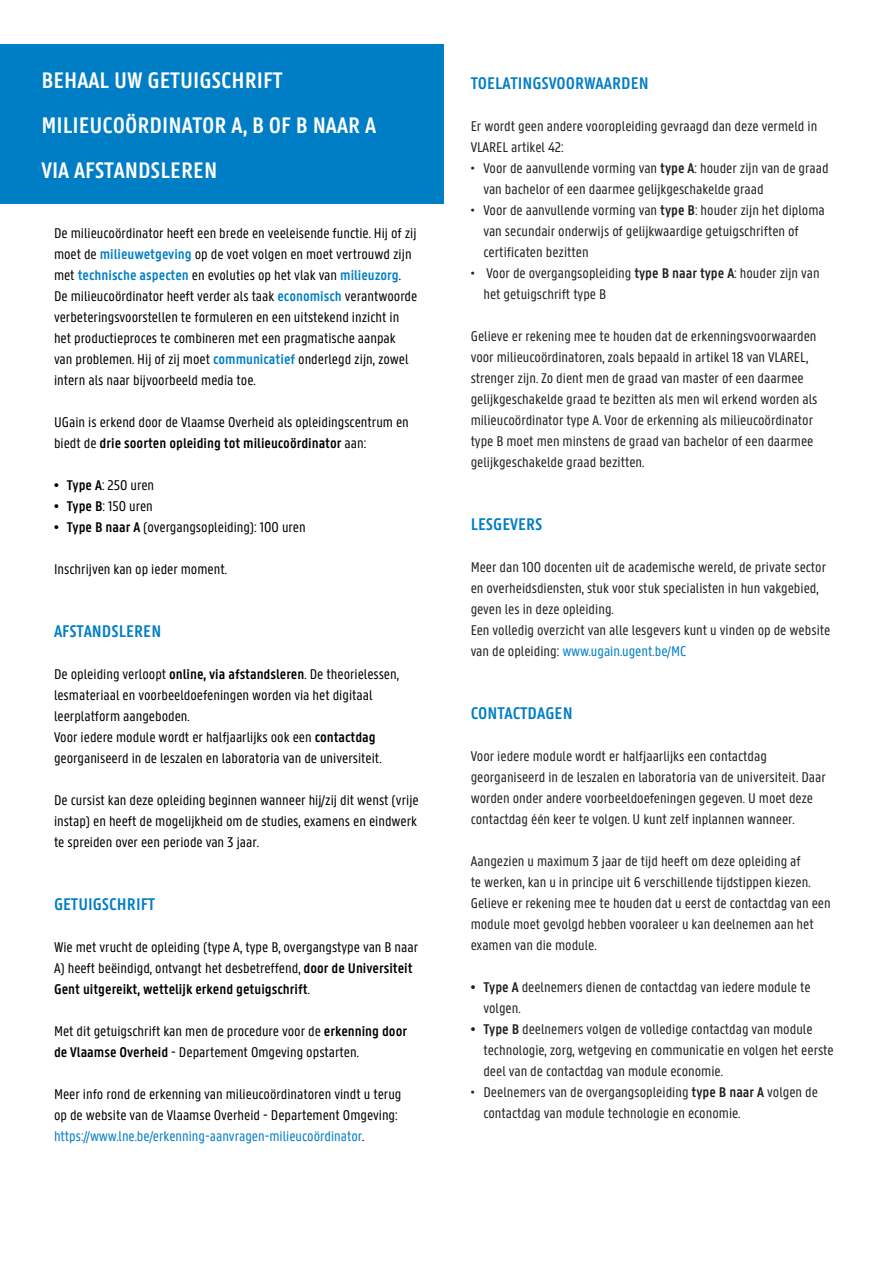
<style>
.page{position:relative;width:893px;height:1263px;background:#fff}
.page>*{position:absolute;margin:0;border:0;box-sizing:border-box;transform-origin:0 0}
.t1{font:600 24px/45px "U Gent Panno Text";color:#fff}
.t2{font:600 18px "U Gent Panno Text";color:#007ec5}
.t3{font:15px/21px "U Gent Panno Text";color:#231f20}
.t4{font:15px/21px "U Gent Panno Text";color:#000}
.s1{font-weight:600;color:#007ec5}
.s2{font-weight:600}
.s3{color:#007ec5}
</style>
<div class="page">
<div style="left:0;top:44px;width:443px;height:160px;background:#007ec5"></div>
<h1 class="t1" style="left:41px;top:58px;width:336px">Be haal uw getuigschrift milieucoördinator A, B of B naar A via afstandsleren</h1>
<p class="t4" style="left:54px;top:222px;width:365px">De milieucoördinator heeft een brede en veeleisende functie. H ij of zij moet de <span class="s1">milieuwetgeving</span> op de voet volgen en moet vertrouwd zijn met <span class="s1">technische aspecten</span> en evoluties op het vlak van <span class="s1">milieuzorg</span>.<br>De milieucoördinator heeft verder als taak <span class="s1">economisch</span> verantwoorde verbeteringsvoorstellen te formuleren en een uitstekend inzicht in het productieproces te combineren met een pragmatische aanpak van problemen. H ij of zij moet <span class="s1">communicatief</span> onderlegd zijn, zowel intern als naar bijvoorbeeld media toe.</p>
<p class="t4" style="left:54px;top:411px;width:356px">UGain is erkend door de Vlaamse Overheid als opleidingscentrum en biedt de <span class="s2">drie soorten opleiding tot milieucoördinator</span> aan:</p>
<p class="t4" style="left:54px;top:474px;width:102px"><span class="s2">• Type A</span>: 250 uren</p>
<p class="t4" style="left:54px;top:495px;width:100px"><span class="s2">• Type B</span>: 150 uren</p>
<p class="t4" style="left:54px;top:516px;width:253px"><span class="s2">• Type B naar A</span> (overgangsopleiding): 100 uren</p>
<p class="t4" style="left:54px;top:558px;width:175px">Inschrijven kan op ieder moment.</p>
<p class="t2" style="left:54px;top:620px;width:109px">Afstandsleren</p>
<p class="t4" style="left:54px;top:663px;width:347px">De opleiding verloopt <span class="s2">online, via afstandsleren</span>. De theorielessen, lesmateriaal en voorbeeldoefeningen worden via het digitaal leerplatform aangeboden.<br>Voor iedere module wordt er halfjaarlijks ook een <span class="s2">contactdag </span>georganiseerd in de leszalen en laboratoria van de universiteit.</p>
<p class="t4" style="left:54px;top:789px;width:366px;text-align:justify">De cursist kan deze opleiding beginnen wanneer hij/zij dit wenst (vrije instap) en heeft de mogelijkheid om de studies, examens en eindwerk te spreiden over een periode van 3 jaar.</p>
<p class="t2" style="left:54px;top:893px;width:103px">Getuigschrift</p>
<p class="t4" style="left:54px;top:936px;width:366px">Wie met vrucht de opleiding (type A, type B, overgangstype van B naar<br>A) heeft beëindigd, ontvangt het desbetreffend, <span class="s2">door de Universiteit<br>Gent uitgereikt, wettelijk erkend getuigschrift</span>.</p>
<p class="t4" style="left:54px;top:1020px;width:355px">Met dit getuigschrift kan men de procedure voor de <span class="s2">erkenning door de Vlaamse Overheid</span> - Departement Omgeving opstarten.</p>
<p class="t4" style="left:54px;top:1083px;width:349px">Meer info rond de erkenning van milieucoördinatoren vindt u terug op de website van de Vlaamse Overheid - Departement Omgeving: <span class="s3">https://www.lne.be/erkenning-aanvragen-milieucoördinator</span>.</p>
<p class="t2" style="left:471px;top:72px;width:180px">Toe latingsvoo rwaarde n</p>
<p class="t3" style="left:471px;top:115px;width:348px">Er wordt geen andere vooropleiding gevraagd dan deze vermeld in<br>VLAREL artikel 42:</p>
<p class="t3" style="left:483px;top:157px;width:347px;text-indent:-13px">• Voor de aanvullende vorming van <span class="s2">type A</span>: houder zijn van de graad van bachelor of een daarmee gelijkgeschakelde graad</p>
<p class="t3" style="left:483px;top:199px;width:343px;text-indent:-13px">• Voor de aanvullende vorming van <span class="s2">type B</span>: houder zijn het diploma van secundair onderwijs of gelijkwaardige getuigschriften of certificaten bezitten</p>
<p class="t3" style="left:483px;top:262px;width:338px;text-indent:-13px">• Voor de overgangsopleiding <span class="s2">type B naar type A</span>: houder zijn van het getuigschrift type B</p>
<p class="t3" style="left:471px;top:325px;width:348px">Gelieve er rekening mee te houden dat de erkenningsvoorwaarden voor milieucoördinatoren, zoals bepaald in artikel 18 van VLAREL, strenger zijn. Zo dient men de graad van master of een daarmee gelijkgeschakelde graad te bezitten als men wil erkend worden als milieucoördinator type A. Voor de erkenning als milieucoördinator type B moet men minstens de graad van bachelor of een daarmee gelijkgeschakelde graad bezitten.</p>
<p class="t2" style="left:471px;top:513px;width:32px">Lesgeve</p>
<p class="t2" style="left:526px;top:513px;width:18px">rs</p>
<p class="t3" style="left:471px;top:556px;width:361px">Meer dan 100 docenten uit de academische wereld, de private sector en overheidsdiensten, stuk voor stuk specialisten in hun vakgebied, geven les in deze opleiding.<br>Een volledig overzicht van alle lesgevers kunt u vinden op de website van de opleiding: <span class="s3">www.ugain.ugent.be/MC</span></p>
<p class="t2" style="left:471px;top:702px;width:103px">Co ntactdage n</p>
<p class="t3" style="left:471px;top:745px;width:357px">Voor iedere module wordt er halfjaarlijks een contactdag georganiseerd in de leszalen en laboratoria van de universiteit. Daar worden onder andere voorbeeldoefeningen gegeven. U moet deze contactdag één keer te volgen. U kunt zelf inplannen wanneer.</p>
<p class="t3" style="left:471px;top:850px;width:362px">Aangezien u maximum 3 jaar de tijd heeft om deze opleiding af<br>te werken, kan u in principe uit 6 verschillende tijdstippen kiezen.<br>Gelieve er rekening mee te houden dat u eerst de contactdag van een module moet gevolgd hebben vooraleer u kan deelnemen aan het examen van die module.</p>
<p class="t3" style="left:483px;top:976px;width:329px;text-indent:-13px"><span class="s2">• Type A</span> deelnemers dienen de contactdag van iedere module te volgen.</p>
<p class="t3" style="left:483px;top:1018px;width:352px;text-indent:-13px"><span class="s2">• Type B</span> deelnemers volgen de volledige contactdag van module technologie, zorg, wetgeving en communicatie en volgen het eerste deel van de contactdag van module economie.</p>
<p class="t3" style="left:483px;top:1081px;width:336px;text-indent:-13px">• Deelnemers van de overgangsopleiding <span class="s2">type B naar A</span> volgen de contactdag van module technologie en economie.</p>
</div>
